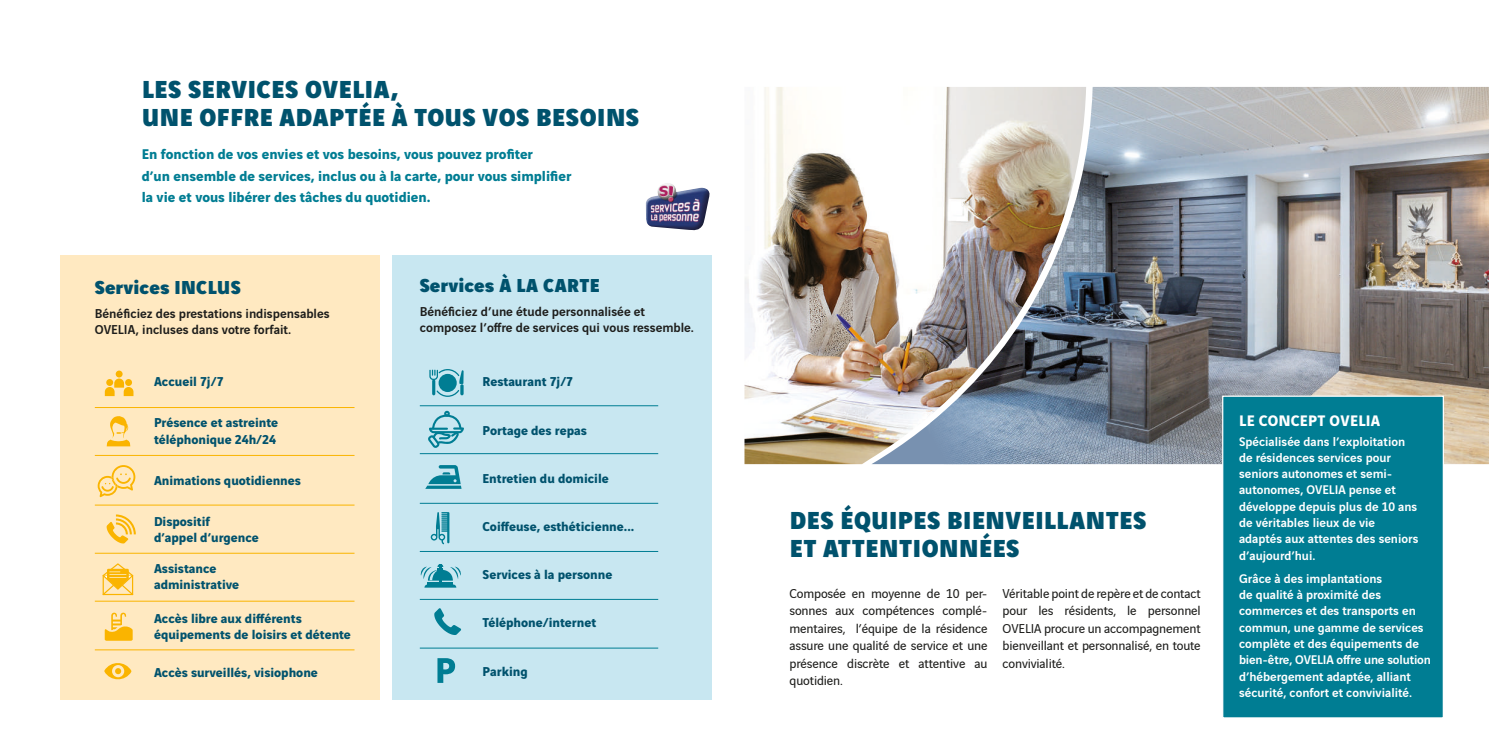
<style>
.page{position:relative;width:1489px;height:745px;background:#fff}
.page>*{position:absolute;margin:0;border:0;box-sizing:border-box;transform-origin:0 0}
.t1{font:900 26.25px/27.5px "Vinci Sans";letter-spacing:.02em;color:#00526d}
.t2{font:900 20px "Vinci Sans";color:#00526d}
.t3{font:700 16.25px "Vinci Sans";letter-spacing:.02em;color:#fff}
.t4{font:700 15px/21.2px "Vinci Sans";color:#007d93}
.t5{font:700 13.75px/16.2px "Vinci Sans";color:#00526d}
.t6{font:13.75px/17.5px "Vinci Sans";letter-spacing:-.01em;color:#1d1d1b;text-align:justify}
.t7{font:500 13.75px/16.2px "Vinci Sans";color:#1d1d1b}
.t8{font:500 13.38px/16.2px "Vinci Sans";color:#fff}
</style>
<div class="page">
<img style="left:744px;top:87px;width:127px;height:377px">
<img style="left:1146px;top:87px;width:342px;height:377px">
<div style="left:1221px;top:395px;width:222px;height:323px;background:#007d93;border:1px solid #fff"></div>
<img style="left:871px;top:87px;width:275px;height:377px">
<div style="left:60px;top:255px;width:319px;height:444px;background:#ffe9c1"></div>
<div style="left:393px;top:255px;width:318px;height:444px;background:#c8e7f1"></div>
<img style="left:645px;top:183px;width:65px;height:48px">
<svg style="left:429px;top:369px;width:34px;height:27px"></svg>
<svg style="left:431px;top:512px;width:18px;height:32px"></svg>
<hr style="left:420px;top:405px;width:238px;height:1px;background:#007d93">
<hr style="left:420px;top:453px;width:238px;height:1px;background:#007d93">
<hr style="left:420px;top:502px;width:238px;height:1px;background:#007d93">
<hr style="left:420px;top:550px;width:238px;height:1px;background:#007d93">
<hr style="left:420px;top:598px;width:238px;height:1px;background:#007d93">
<hr style="left:420px;top:647px;width:238px;height:1px;background:#007d93">
<svg style="left:428px;top:410px;width:36px;height:37px"></svg>
<svg style="left:426px;top:465px;width:35px;height:23px"></svg>
<div style="left:116px;top:370px;width:7px;height:7px;background:#fab400;border-radius:50%"></div>
<svg style="left:105px;top:378px;width:28px;height:18px"></svg>
<svg style="left:104px;top:663px;width:27px;height:17px"></svg>
<svg style="left:115px;top:667px;width:6px;height:7px"></svg>
<svg style="left:105px;top:612px;width:28px;height:28px"></svg>
<hr style="left:95px;top:407px;width:259px;height:1px;background:#fab400">
<hr style="left:95px;top:455px;width:259px;height:1px;background:#fab400">
<hr style="left:95px;top:504px;width:259px;height:1px;background:#fab400">
<hr style="left:95px;top:552px;width:259px;height:1px;background:#fab400">
<hr style="left:95px;top:600px;width:259px;height:1px;background:#fab400">
<hr style="left:95px;top:649px;width:259px;height:1px;background:#fab400">
<svg style="left:98px;top:465px;width:37px;height:32px"></svg>
<svg style="left:107px;top:514px;width:29px;height:29px"></svg>
<svg style="left:103px;top:563px;width:30px;height:31px"></svg>
<svg style="left:420px;top:564px;width:41px;height:23px"></svg>
<svg style="left:107px;top:416px;width:23px;height:30px"></svg>
<svg style="left:434px;top:608px;width:27px;height:26px"></svg>
<svg style="left:437px;top:658px;width:18px;height:24px"></svg>
<h1 class="t1" style="left:142px;top:73px;width:498px">LES SERVICES OVELIA,<br>UNE OFFRE ADAPTÉE À TOUS VOS BESOINS</h1>
<p class="t4" style="left:142px;top:142px;width:431px">En fonction de vos envies et vos besoins, vous pouvez profiter<br>d’un ensemble de services, inclus ou à la carte, pour vous simplifier la vie et vous libérer des tâches du quotidien.</p>
<h2 class="t2" style="left:95px;top:271px;width:148px">Services INCLUS</h2>
<p class="t7" style="left:95px;top:303px;width:236px">Bénéficiez des prestations indispensables<br>OVELIA, incluses dans votre forfait.</p>
<p class="t5" style="left:154px;top:372px;width:71px">Accueil 7j/7</p>
<p class="t5" style="left:154px;top:413px;width:126px">Présence et astreinte téléphonique 24h/24</p>
<p class="t5" style="left:154px;top:470px;width:148px">Animations quotidiennes</p>
<p class="t5" style="left:154px;top:511px;width:106px">Dispositif<br>d’appel d’urgence</p>
<p class="t5" style="left:154px;top:558px;width:87px">Assistance administrative</p>
<p class="t5" style="left:154px;top:608px;width:198px">Accès libre aux différents équipements de loisirs et détente</p>
<p class="t5" style="left:154px;top:662px;width:165px">Accès surveillés, visiophone</p>
<h2 class="t2" style="left:420px;top:269px;width:181px">Services À LA CARTE</h2>
<p class="t7" style="left:420px;top:302px;width:276px">Bénéficiez d’une étude personnalisée et composez l’offre de services qui vous ressemble.</p>
<p class="t5" style="left:482px;top:372px;width:92px">Restaurant 7j/7</p>
<p class="t5" style="left:482px;top:420px;width:106px">Portage des repas</p>
<p class="t5" style="left:482px;top:468px;width:128px">Entretien du domicile</p>
<p class="t5" style="left:482px;top:516px;width:153px">Coiffeuse, esthéticienne...</p>
<p class="t5" style="left:482px;top:564px;width:131px">Services à la personne</p>
<p class="t5" style="left:482px;top:613px;width:115px">Téléphone/internet</p>
<p class="t5" style="left:482px;top:661px;width:47px">Parking</p>
<h1 class="t1" style="left:789px;top:503px;width:358px">DES ÉQUIPES BIENVEILLANTES<br>ET ATTENTIONNÉES</h1>
<p class="t6" style="left:789px;top:583px;width:200px">Composée en moyenne de 10 per&shy;sonnes aux compétences complé&shy;mentaires, l’équipe de la résidence assure une qualité de service et une présence discrète et attentive au quotidien.</p>
<p class="t6" style="left:1002px;top:583px;width:200px">Véritable point de repère et de contact pour les résidents, le personnel OVELIA procure un accompagnement bienveillant et personnalisé, en toute convivialité.</p>
<p class="t3" style="left:1239px;top:407px;width:143px">LE CONCEPT OVELIA</p>
<p class="t8" style="left:1238px;top:431px;width:181px">Spécialisée dans l’exploitation de résidences services pour seniors autonomes et semi&shy;autonomes, OVELIA pense et développe depuis plus de 10 ans de véritables lieux de vie adaptés aux attentes des seniors d’aujourd’hui.</p>
<p class="t8" style="left:1238px;top:568px;width:193px">Grâce à des implantations<br>de qualité à proximité des commerces et des transports en commun, une gamme de services complète et des équipements de bien-être, OVELIA offre une solution d’hébergement adaptée, alliant sécurité, confort et convivialité.</p>
</div>
